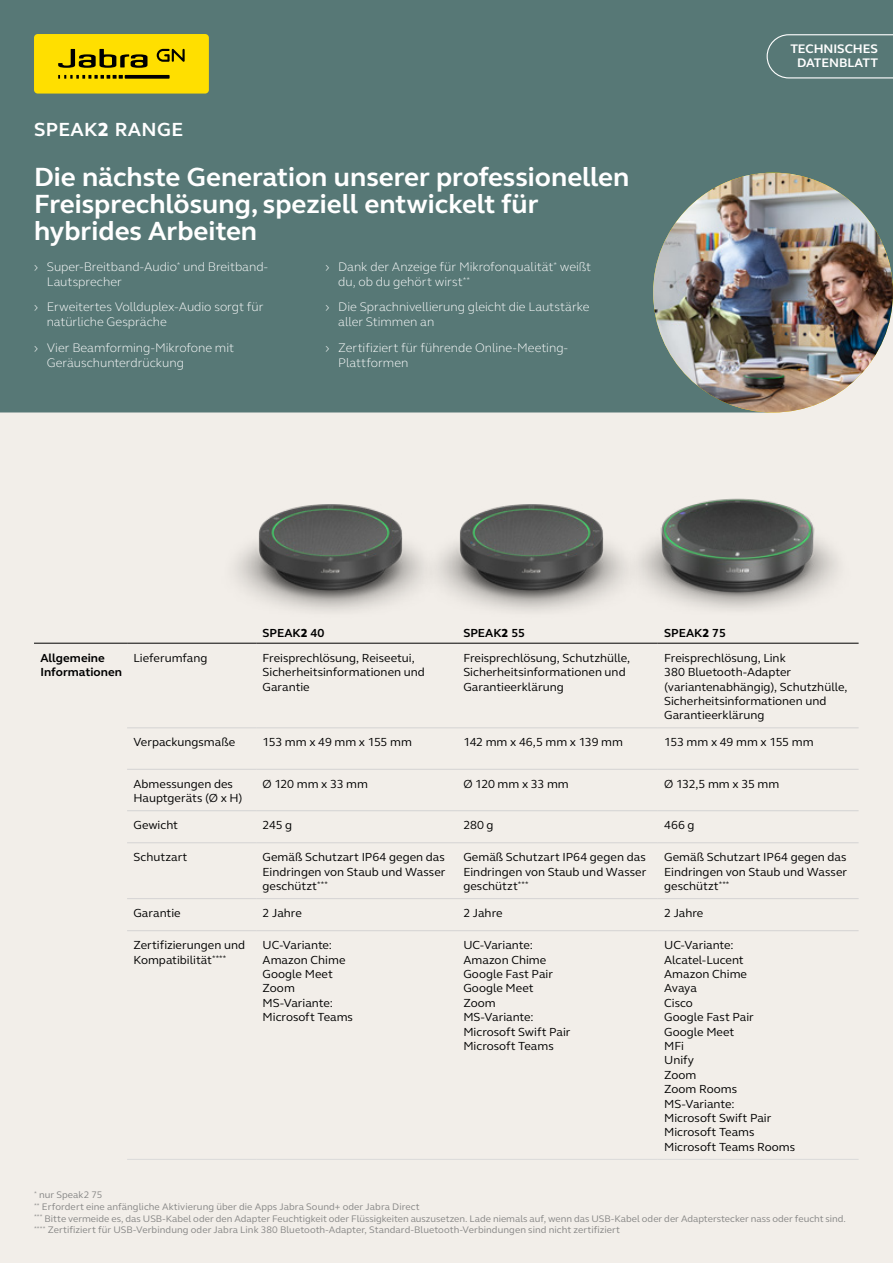
<style>
.page{position:relative;width:893px;height:1263px;background:#f2eee9}
.page>*{position:absolute;margin:0;border:0;box-sizing:border-box;transform-origin:0 0}
.t1{font:700 27px/27px "GN Elliot";color:#fff}
.t2{font:700 19.5px "GN Elliot";letter-spacing:.02em;color:#fff}
.t3{font:300 12.75px/15px "GN Elliot";letter-spacing:-.005em;color:#fff}
.t4{font:700 12.75px/14.2px "GN Elliot";letter-spacing:-.005em;color:#fff;text-align:center}
.t5{font:12px/14.4px "GN Elliot";color:#000}
.t6{font:700 12px/14.4px "GN Elliot";color:#000}
.t7{font:12px "GN Elliot";letter-spacing:-.02em;color:#000}
.t8{font:9.75px/11.7px "GN Elliot";letter-spacing:.005em;color:#878786}
.s1{font-weight:800}
</style>
<div class="page">
<hr style="left:127px;top:727px;width:129px;height:1px;background:#d4d3d3">
<hr style="left:256px;top:727px;width:201px;height:1px;background:#d4d3d3">
<hr style="left:457px;top:727px;width:201px;height:1px;background:#d4d3d3">
<hr style="left:658px;top:727px;width:201px;height:1px;background:#d4d3d3">
<hr style="left:127px;top:769px;width:129px;height:1px;background:#d4d3d3">
<hr style="left:256px;top:769px;width:201px;height:1px;background:#d4d3d3">
<hr style="left:457px;top:769px;width:201px;height:1px;background:#d4d3d3">
<hr style="left:658px;top:769px;width:201px;height:1px;background:#d4d3d3">
<hr style="left:457px;top:842px;width:201px;height:1px;background:#d4d3d3">
<hr style="left:658px;top:842px;width:201px;height:1px;background:#d4d3d3">
<hr style="left:127px;top:810px;width:129px;height:1px;background:#d4d3d3">
<hr style="left:127px;top:898px;width:129px;height:1px;background:#d4d3d3">
<hr style="left:256px;top:810px;width:201px;height:1px;background:#d4d3d3">
<hr style="left:256px;top:898px;width:201px;height:1px;background:#d4d3d3">
<hr style="left:457px;top:810px;width:201px;height:1px;background:#d4d3d3">
<hr style="left:658px;top:810px;width:201px;height:1px;background:#d4d3d3">
<hr style="left:457px;top:898px;width:201px;height:1px;background:#d4d3d3">
<hr style="left:658px;top:898px;width:201px;height:1px;background:#d4d3d3">
<hr style="left:127px;top:842px;width:129px;height:1px;background:#d4d3d3">
<hr style="left:127px;top:930px;width:129px;height:1px;background:#d4d3d3">
<hr style="left:256px;top:842px;width:201px;height:1px;background:#d4d3d3">
<hr style="left:256px;top:930px;width:201px;height:1px;background:#d4d3d3">
<hr style="left:457px;top:930px;width:201px;height:1px;background:#d4d3d3">
<hr style="left:658px;top:930px;width:201px;height:1px;background:#d4d3d3">
<hr style="left:127px;top:1159px;width:129px;height:1px;background:#dadada">
<hr style="left:256px;top:1159px;width:201px;height:1px;background:#dadada">
<hr style="left:457px;top:1159px;width:201px;height:1px;background:#dadada">
<hr style="left:658px;top:1159px;width:201px;height:1px;background:#dadada">
<hr style="left:34px;top:643px;width:93px;height:1px;background:#000">
<hr style="left:127px;top:643px;width:129px;height:1px;background:#000">
<img style="left:179px;top:504px;width:201px;height:140px">
<img style="left:684px;top:498px;width:175px;height:146px">
<img style="left:380px;top:504px;width:304px;height:140px">
<div style="left:0;top:0;width:775px;height:412px;background:#577876"></div>
<div style="left:775px;top:0;width:118px;height:294px;background:#577876"></div>
<svg style="left:767px;top:34px;width:126px;height:44px"></svg>
<img style="left:653px;top:173px;width:240px;height:239px">
<div style="left:34px;top:34px;width:175px;height:60px;background:#ffdf00;border-radius:4px"></div>
<svg style="left:58px;top:49px;width:89px;height:19px"></svg>
<svg style="left:58px;top:75px;width:65px;height:4px"></svg>
<svg style="left:125px;top:75px;width:45px;height:4px"></svg>
<svg style="left:157px;top:49px;width:28px;height:13px"></svg>
<h2 class="t2" style="left:34px;top:117px;width:151px">SPEAK<span class="s1">2</span> RANGE</h2>
<h1 class="t1" style="left:34px;top:163px;width:597px">Die nächste Generation unserer professionellen<br>Freisprechlösung, speziell entwickelt für hybrides Arbeiten</h1>
<p class="t3" style="left:47px;top:259px;width:223px;text-indent:-13px">› Super-Breitband-Audio<sup>*</sup> und Breitband-<br>Lautsprecher</p>
<p class="t3" style="left:47px;top:299px;width:218px;text-indent:-13px">› Erweitertes Vollduplex-Audio sorgt für natürliche Gespräche</p>
<p class="t3" style="left:47px;top:340px;width:189px;text-indent:-13px">› Vier Beamforming-Mikrofone mit<br>Geräuschunterdrückung</p>
<p class="t3" style="left:338px;top:259px;width:254px;text-indent:-13px">› Dank der Anzeige für Mikrofonqualität<sup>*</sup> weißt du, ob du gehört wirst<sup>**</sup></p>
<p class="t3" style="left:338px;top:299px;width:253px;text-indent:-13px">› Die Sprachnivellierung gleicht die Lautstärke aller Stimmen an</p>
<p class="t3" style="left:338px;top:340px;width:231px;text-indent:-13px">› Zertifiziert für führende Online-Meeting-<br>Plattformen</p>
<p class="t4" style="left:790px;top:41px;width:89px">TECHNISCHES<br>DATENBLATT</p>
<p class="t6" style="left:263px;top:625px;width:63px">SPEAK<span class="s1">2</span> 40</p>
<p class="t6" style="left:463px;top:625px;width:63px">SPEAK<span class="s1">2</span> 55</p>
<p class="t6" style="left:664px;top:625px;width:63px">SPEAK<span class="s1">2</span> 75</p>
<p class="t6" style="left:40px;top:650px;width:83px">Allgemeine<br>Informationen</p>
<p class="t5" style="left:133px;top:650px;width:76px">Lieferumfang</p>
<p class="t5" style="left:263px;top:650px;width:164px">Freisprechlösung, Reiseetui,<br>Sicherheitsinformationen und<br>Garantie</p>
<p class="t5" style="left:463px;top:650px;width:168px">Freisprechlösung, Schutzhülle,<br>Sicherheitsinformationen und<br>Garantieerklärung</p>
<p class="t5" style="left:664px;top:650px;width:185px">Freisprechlösung, Link<br>380 Bluetooth-Adapter (variantenabhängig), Schutzhülle,<br>Sicherheitsinformationen und<br>Garantieerklärung</p>
<p class="t5" style="left:133px;top:735px;width:103px">Verpackungsmaße</p>
<p class="t7" style="left:263px;top:734px;width:151px">153 mm x 49 mm x 155 mm</p>
<p class="t5" style="left:463px;top:735px;width:161px">142 mm x 46,5 mm x 139 mm</p>
<p class="t7" style="left:664px;top:734px;width:151px">153 mm x 49 mm x 155 mm</p>
<p class="t5" style="left:133px;top:776px;width:111px">Abmessungen des<br>Hauptgeräts (Ø x H)</p>
<p class="t5" style="left:263px;top:776px;width:107px">Ø 120 mm x 33 mm</p>
<p class="t5" style="left:463px;top:776px;width:107px">Ø 120 mm x 33 mm</p>
<p class="t5" style="left:664px;top:776px;width:117px">Ø 132,5 mm x 35 mm</p>
<p class="t5" style="left:133px;top:818px;width:46px">Gewicht</p>
<p class="t5" style="left:263px;top:818px;width:31px">245 g</p>
<p class="t5" style="left:463px;top:818px;width:32px">280 g</p>
<p class="t5" style="left:664px;top:818px;width:32px">466 g</p>
<p class="t5" style="left:133px;top:850px;width:55px">Schutzart</p>
<p class="t5" style="left:263px;top:850px;width:184px;text-align:justify">Gemäß Schutzart IP64 gegen das Eindringen von Staub und Wasser geschützt<sup>***</sup></p>
<p class="t5" style="left:463px;top:850px;width:184px;text-align:justify">Gemäß Schutzart IP64 gegen das Eindringen von Staub und Wasser geschützt<sup>***</sup></p>
<p class="t5" style="left:664px;top:850px;width:184px;text-align:justify">Gemäß Schutzart IP64 gegen das Eindringen von Staub und Wasser geschützt<sup>***</sup></p>
<p class="t5" style="left:133px;top:906px;width:49px">Garantie</p>
<p class="t5" style="left:263px;top:906px;width:41px">2 Jahre</p>
<p class="t5" style="left:463px;top:906px;width:41px">2 Jahre</p>
<p class="t5" style="left:664px;top:906px;width:41px">2 Jahre</p>
<p class="t5" style="left:133px;top:938px;width:113px">Zertifizierungen und<br>Kompatibilität<sup>****</sup></p>
<p class="t5" style="left:263px;top:938px;width:92px">UC-Variante:<br>Amazon Chime<br>Google Meet<br>Zoom<br>MS-Variante:<br>Microsoft Teams</p>
<p class="t5" style="left:463px;top:938px;width:109px">UC-Variante:<br>Amazon Chime<br>Google Fast Pair<br>Google Meet<br>Zoom<br>MS-Variante:<br>Microsoft Swift Pair<br>Microsoft Teams</p>
<p class="t5" style="left:664px;top:938px;width:133px">UC-Variante:<br>Alcatel-Lucent<br>Amazon Chime<br>Avaya<br>Cisco<br>Google Fast Pair<br>Google Meet<br>MFi<br>Unify<br>Zoom<br>Zoom Rooms<br>MS-Variante:<br>Microsoft Swift Pair<br>Microsoft Teams<br>Microsoft Teams Rooms</p>
<p class="t8" style="left:34px;top:1189px;width:813px"><sup>*</sup> nur Speak2 75<br><sup>**</sup> Erfordert eine anfängliche Aktivierung über die Apps Jabra Sound+ oder Jabra Direct<br><sup>***</sup> Bitte vermeide es, das USB-Kabel oder den Adapter Feuchtigkeit oder Flüssigkeiten auszusetzen. Lade niemals auf, wenn das USB-Kabel oder der Adapterstecker nass oder feucht sind. <sup>****</sup> Zertifiziert für USB-Verbindung oder Jabra Link 380 Bluetooth-Adapter, Standard-Bluetooth-Verbindungen sind nicht zertifiziert</p>
</div>
